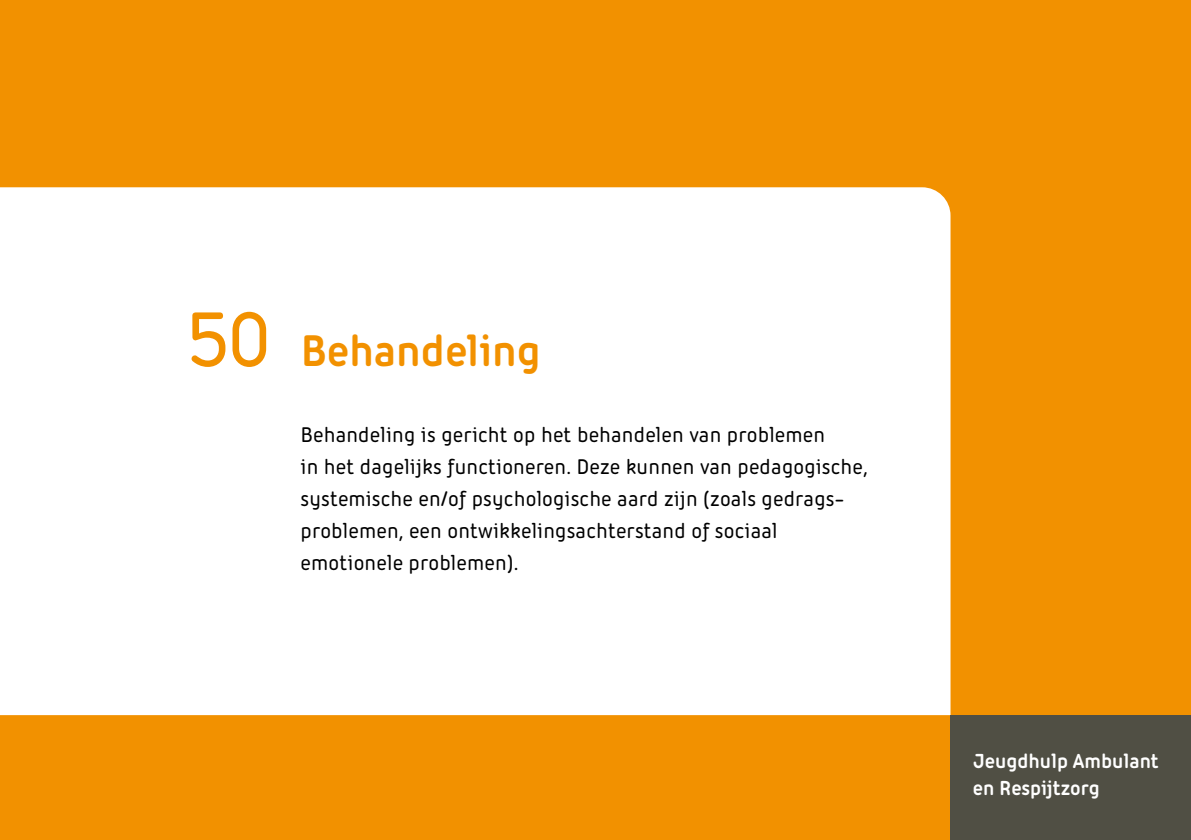
<style>
.page{position:relative;width:1191px;height:840px;background:#fff}
.page>*{position:absolute;margin:0;border:0;box-sizing:border-box;transform-origin:0 0}
.Kop_voorblad{font:700 48px "Iconic";color:#f29100}
.Body_voorblad{font:500 23px/32px "Iconic";letter-spacing:.01em;color:#000}
.t1{font:700 22px/26.4px "Iconic";color:#fff}
.s1{font-weight:500;font-size:84px}
</style>
<div class="page">
<div style="left:0;top:0;width:1191px;height:839px;background:#f29100"></div>
<div style="left:0;top:187px;width:950px;height:527px;background:#fff"></div>
<div style="left:950px;top:714px;width:241px;height:125px;background:#504f44"></div>
<p class="Kop_voorblad" style="left:187px;top:316px;width:355px"><span class="s1">50</span> Behandeling</p>
<p class="Body_voorblad" style="left:300px;top:417px;width:568px">Behandeling is gericht op het behandelen van problemen<br>in het dagelijks functioneren. Deze kunnen van pedagogische, systemische en/of psychologische aard zijn (zoals gedrags&shy;problemen, een ontwikkelingsachterstand of sociaal emotionele problemen).</p>
<p class="t1" style="left:973px;top:746px;width:187px">Jeugdhulp Ambulant en Respijtzorg</p>
</div>
